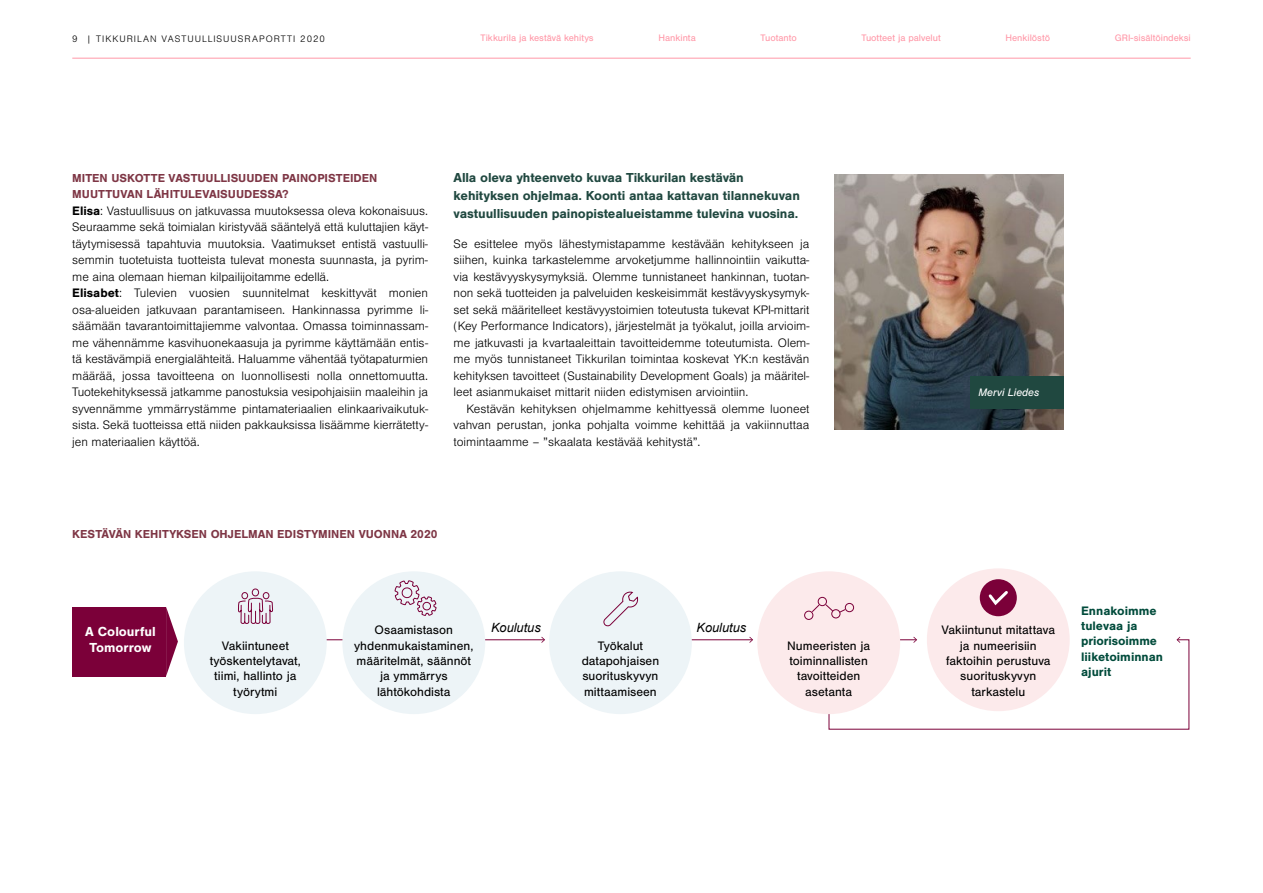
<style>
.page{position:relative;width:1263px;height:893px;background:#fff}
.page>*{position:absolute;margin:0;border:0;box-sizing:border-box;transform-origin:0 0}
.t1{font:700 13.65px/16.4px "Nimbus San";color:#fff;text-align:center}
.t2{font:700 13.5px/18px "Nimbus San";letter-spacing:-.01em;color:#204840}
.t3{font:300 12.75px/16.5px "Nimbus San";letter-spacing:-.005em;color:#000;text-align:justify}
.t4{font:12.75px/15.3px "Nimbus San";color:#000;text-align:center}
.t5{font:700 12.75px/15.3px "Nimbus San";color:#004b3b}
.t6{font:italic 12.75px "Arial";color:#000}
.t7{font:700 12px/16.5px "Nimbus San";color:#7e3645}
.t8{font:italic 11.25px "Nimbus San";letter-spacing:-.005em;color:#fff}
.t9{font:9.75px "Nimbus San";color:#ff98a8}
.t10{font:300 9.75px "Nimbus San";letter-spacing:.1em;color:#000}
.s1{font-weight:700}
</style>
<div class="page">
<svg style="left:828px;top:637px;width:361px;height:93px"></svg>
<hr style="left:263px;top:639px;width:281px;height:1px;background:#7b0039">
<svg style="left:541px;top:637px;width:4px;height:6px"></svg>
<div style="left:184px;top:571px;width:143px;height:143px;background:#edf4f7;border-radius:50%"></div>
<svg style="left:238px;top:588px;width:36px;height:36px"></svg>
<div style="left:342px;top:571px;width:143px;height:143px;background:#edf4f7;border-radius:50%"></div>
<svg style="left:394px;top:580px;width:43px;height:36px"></svg>
<hr style="left:672px;top:639px;width:80px;height:1px;background:#7b0039">
<svg style="left:749px;top:637px;width:4px;height:6px"></svg>
<div style="left:549px;top:571px;width:143px;height:143px;background:#edf4f7;border-radius:50%"></div>
<svg style="left:603px;top:591px;width:35px;height:36px"></svg>
<div style="left:757px;top:571px;width:143px;height:143px;background:#fceaeb;border-radius:50%"></div>
<svg style="left:839px;top:609px;width:7px;height:4px"></svg>
<svg style="left:811px;top:604px;width:22px;height:9px"></svg>
<div style="left:845px;top:603px;width:9px;height:9px;border:1px solid #7b0039;border-radius:50%"></div>
<div style="left:831px;top:609px;width:9px;height:9px;border:1px solid #7b0039;border-radius:50%"></div>
<div style="left:818px;top:597px;width:9px;height:9px;border:1px solid #7b0039;border-radius:50%"></div>
<div style="left:804px;top:611px;width:9px;height:9px;border:1px solid #7b0039;border-radius:50%"></div>
<svg style="left:166px;top:607px;width:12px;height:69px"></svg>
<div style="left:72px;top:607px;width:94px;height:69px;background:#7b0039"></div>
<div style="left:927px;top:568px;width:143px;height:143px;background:#fceaeb;border-radius:50%"></div>
<div style="left:980px;top:579px;width:37px;height:37px;background:#7b0039;border-radius:50%"></div>
<svg style="left:988px;top:591px;width:20px;height:15px"></svg>
<img style="left:835px;top:174px;width:228px;height:255px">
<div style="left:970px;top:376px;width:93px;height:33px;background:#204840"></div>
<hr style="left:72px;top:58px;width:1119px;height:1px;background:#ff98a8">
<p class="t10" style="left:72px;top:34px;width:254px">9 | TIKKURILAN VASTUULLISUUSRAPORTTI 2020</p>
<p class="t9" style="left:480px;top:32px;width:115px">Tikkurila ja kestävä kehitys</p>
<p class="t9" style="left:658px;top:32px;width:39px">Hankinta</p>
<p class="t9" style="left:760px;top:32px;width:38px">Tuotanto</p>
<p class="t9" style="left:861px;top:32px;width:81px">Tuotteet ja palvelut</p>
<p class="t9" style="left:1005px;top:32px;width:46px">Henkilöstö</p>
<p class="t9" style="left:1115px;top:32px;width:77px">GRI-sisältöindeksi</p>
<p class="t7" style="left:72px;top:169px;width:307px">MITEN USKOTTE VASTUULLISUUDEN PAINOPISTEIDEN<br>MUUTTUVAN LÄHITULEVAISUUDESSA?</p>
<p class="t3" style="left:72px;top:202px;width:357px;text-align:left"><span class="s1">Elisa</span>: Vastuullisuus on jatkuvassa muutoksessa oleva kokonaisuus.<br>Seuraamme sekä toimialan kiristyvää sääntelyä että kuluttajien käyt&shy;täytymisessä tapahtuvia muutoksia. Vaatimukset entistä vastuulli&shy;semmin tuotetuista tuotteista tulevat monesta suunnasta, ja pyrim&shy;me aina olemaan hieman kilpailijoitamme edellä.<br><span class="s1">Elisabet</span>: Tulevien vuosien suunnitelmat keskittyvät monien osa-alueiden jatkuvaan parantamiseen. Hankinnassa pyrimme li&shy;säämään tavarantoimittajiemme valvontaa. Omassa toiminnassam&shy;me vähennämme kasvihuonekaasuja ja pyrimme käyttämään entis&shy;tä kestävämpiä energialähteitä. Haluamme vähentää työtapaturmien määrää, jossa tavoitteena on luonnollisesti nolla onnettomuutta.<br>Tuotekehityksessä jatkamme panostuksia vesipohjaisiin maaleihin ja syvennämme ymmärrystämme pintamateriaalien elinkaarivaikutuk&shy;sista. Sekä tuotteissa että niiden pakkauksissa lisäämme kierrätetty&shy;jen materiaalien käyttöä.</p>
<p class="t2" style="left:454px;top:168px;width:348px">Alla oleva yhteenveto kuvaa Tikkurilan kestävän kehityksen ohjelmaa. Koonti antaa kattavan tilannekuvan vastuullisuuden painopistealueistamme tulevina vuosina.</p>
<p class="t3" style="left:454px;top:235px;width:357px">Se esittelee myös lähestymistapamme kestävään kehitykseen ja siihen, kuinka tarkastelemme arvoketjumme hallinnointiin vaikutta&shy;via kestävyyskysymyksiä. Olemme tunnistaneet hankinnan, tuotan&shy;non sekä tuotteiden ja palveluiden keskeisimmät kestävyyskysymyk&shy;set sekä määritelleet kestävyystoimien toteutusta tukevat KPI-mittarit (Key Performance Indicators), järjestelmät ja työkalut, joilla arvioim&shy;me jatkuvasti ja kvartaaleittain tavoitteidemme toteutumista. Olem&shy;me myös tunnistaneet Tikkurilan toimintaa koskevat YK:n kestävän kehityksen tavoitteet (Sustainability Development Goals) ja määritel&shy;leet asianmukaiset mittarit niiden edistymisen arviointiin.</p>
<p class="t3" style="left:454px;top:400px;width:357px;text-indent:13px">Kestävän kehityksen ohjelmamme kehittyessä olemme luoneet vahvan perustan, jonka pohjalta voimme kehittää ja vakiinnuttaa toimintaamme – ”skaalata kestävää kehitystä”.</p>
<p class="t8" style="left:978px;top:386px;width:62px">Mervi Liedes</p>
<p class="t7" style="left:72px;top:526px;width:367px">KESTÄVÄN KEHITYKSEN OHJELMAN EDISTYMINEN VUONNA 2020</p>
<p class="t1" style="left:85px;top:623px;width:72px">A Colourful<br>Tomorrow</p>
<p class="t6" style="left:491px;top:619px;width:51px">Koulutus</p>
<p class="t6" style="left:696px;top:619px;width:51px">Koulutus</p>
<p class="t4" style="left:941px;top:623px;width:115px">Vakiintunut mitattava ja numeerisiin faktoihin perustuva suorituskyvyn tarkastelu</p>
<p class="t4" style="left:354px;top:623px;width:121px">Osaamistason yhdenmukaistaminen, määritelmät, säännöt ja ymmärrys lähtökohdista</p>
<p class="t4" style="left:210px;top:638px;width:93px">Vakiintuneet työskentelytavat, tiimi, hallinto ja työrytmi</p>
<p class="t4" style="left:582px;top:638px;width:79px">Työkalut datapohjaisen suorituskyvyn mittaamiseen</p>
<p class="t4" style="left:787px;top:638px;width:85px">Numeeristen ja toiminnallisten tavoitteiden asetanta</p>
<p class="t5" style="left:1081px;top:603px;width:83px">Ennakoimme tulevaa ja priorisoimme liiketoiminnan ajurit</p>
</div>
